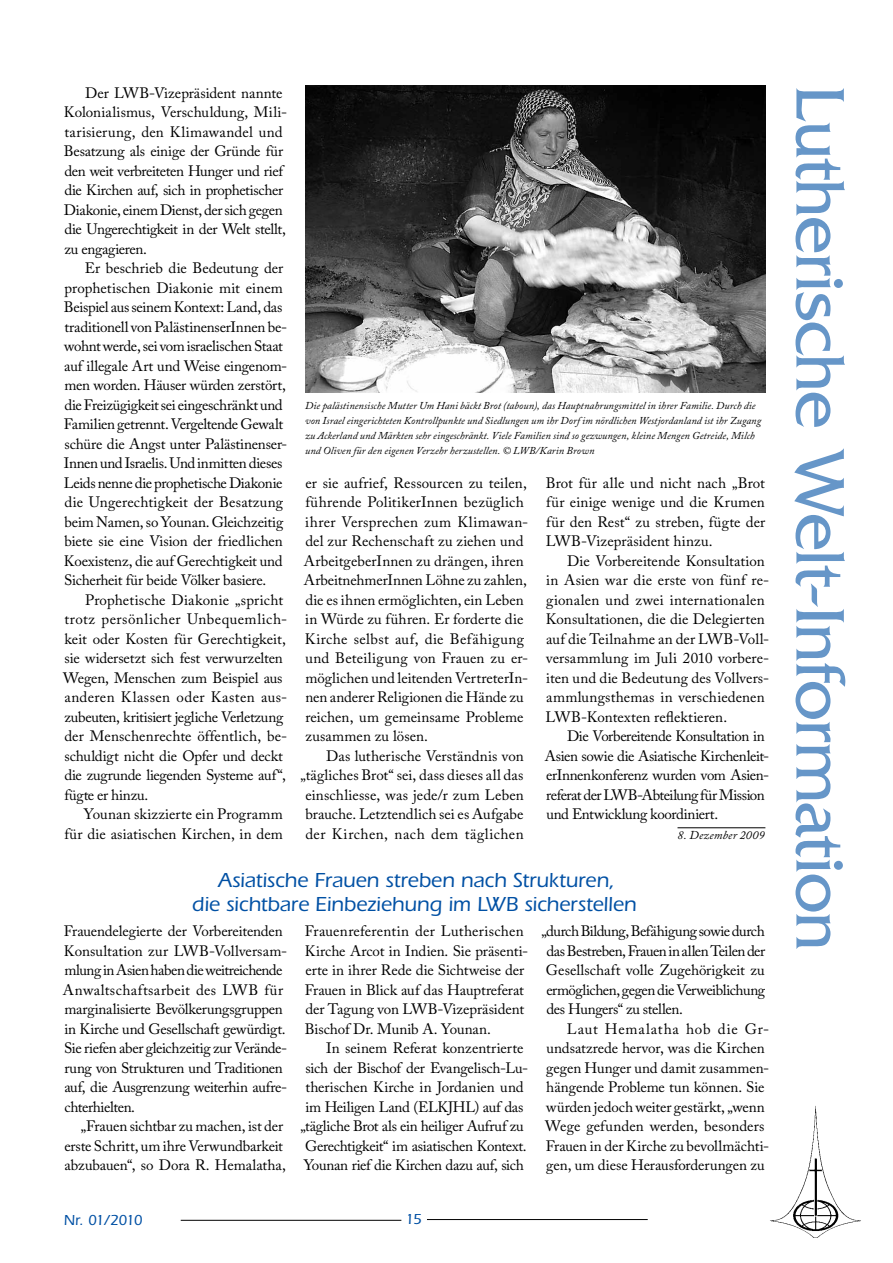
<style>
.page{position:relative;width:893px;height:1263px;background:#fff}
.page>*{position:absolute;margin:0;border:0;box-sizing:border-box;transform-origin:0 0}
.t1{font:72px "Friz Quadrata";letter-spacing:-.02em;color:#6696c8}
.t2{font:500 21px/24px "Itc Eras";letter-spacing:-.005em;color:#0050a4;text-align:center}
.t3{font:15px/19.5px "Adobe Caslon Pro";letter-spacing:-.005em;color:#000}
.t4{font:15px/19.5px "Adobe Caslon Pro";letter-spacing:-.03em;color:#000}
.t5{font:15px "Adobe Caslon Pro";letter-spacing:-.025em;color:#000}
.t6{font:500 15px "Itc Eras";letter-spacing:-.07em;color:#0050a4}
.t7{font:italic 12px "Adobe Caslon Pro";letter-spacing:.02em;color:#000}
.t8{font:italic 10.5px/15px "Adobe Caslon Pro";letter-spacing:.005em;color:#000}
</style>
<div class="page">
<hr style="left:181px;top:1220px;width:220px;height:1px;background:#000">
<hr style="left:427px;top:1219px;width:221px;height:1px;background:#000">
<img style="left:770px;top:1106px;width:91px;height:132px">
<hr style="left:677px;top:827px;width:88px;height:1px;background:#000">
<img style="left:305px;top:85px;width:460px;height:308px">
<p class="t3" style="left:85px;top:83px;width:199px">Der LWB-Vizepräsident nannte</p>
<h1 class="t1" style="left:860px;top:85px;width:867px;rotate:90deg">Lutherische Welt-Information</h1>
<p class="t3" style="left:64px;top:102px;width:225px">Kolonialismus, Verschuldung, Mili&shy;tarisierung, den Klimawandel und Besatzung als einige der Gründe für den weit verbreiteten Hunger und rief die Kirchen auf, sich in prophetischer Diakonie, einem Dienst, der sich gegen die Ungerechtigkeit in der Welt stellt, zu engagieren.</p>
<p class="t3" style="left:64px;top:258px;width:225px;text-indent:21px">Er beschrieb die Bedeutung der prophetischen Diakonie mit einem Beispiel aus seinem Kontext: Land, das traditionell von PalästinenserInnen be&shy;wohnt werde, sei vom israelischen Staat auf illegale Art und Weise eingenom&shy;men worden. Häuser würden zerstört, die Freizügigkeit sei eingeschränkt und Familien getrennt. Vergeltende Gewalt schüre die Angst unter Palästinenser-Innen und Israelis. Und inmitten dieses Leids nenne die prophetische Diakonie die Ungerechtigkeit der Besatzung beim Namen, so Younan. Gleichzeitig biete sie eine Vision der friedlichen Koexistenz, die auf Gerechtigkeit und Sicherheit für beide Völker basiere.</p>
<p class="t3" style="left:63px;top:590px;width:226px;text-indent:22px">Prophetische Diakonie „spricht trotz persönlicher Unbequemlich&shy;keit oder Kosten für Gerechtigkeit, sie widersetzt sich fest verwurzelten Wegen, Menschen zum Beispiel aus anderen Klassen oder Kasten aus&shy;zubeuten, kritisiert jegliche Verletzung der Menschenrechte öffentlich, be&shy;schuldigt nicht die Opfer und deckt die zugrunde liegenden Systeme auf“, fügte er hinzu.</p>
<p class="t3" style="left:64px;top:804px;width:220px;text-align:right">Younan skizzierte ein Programm für die asiatischen Kirchen, in dem</p>
<p class="t8" style="left:305px;top:398px;width:458px">Die palästinensische Mutter Um Hani bäckt Brot (taboun), das Hauptnahrungsmittel in ihrer Familie. Durch die von Israel eingerichteten Kontrollpunkte und Siedlungen um ihr Dorf im nördlichen Westjordanland ist ihr Zugang zu Ackerland und Märkten sehr eingeschränkt. Viele Familien sind so gezwungen, kleine Mengen Getreide, Milch und Oliven für den eigenen Verzehr herzustellen. © LWB/Karin Brown</p>
<p class="t3" style="left:304px;top:473px;width:226px">er sie aufrief, Ressourcen zu teilen, führende PolitikerInnen bezüglich ihrer Versprechen zum Klimawan&shy;del zur Rechenschaft zu ziehen und ArbeitgeberInnen zu drängen, ihren ArbeitnehmerInnen Löhne zu zahlen, die es ihnen ermöglichten, ein Leben in Würde zu führen. Er forderte die Kirche selbst auf, die Befähigung und Beteiligung von Frauen zu er&shy;möglichen und leitenden VertreterIn&shy;nen anderer Religionen die Hände zu reichen, um gemeinsame Probleme zusammen zu lösen.</p>
<p class="t3" style="left:300px;top:746px;width:225px;text-align:right">Das lutherische Verständnis von „tägliches Brot“ sei, dass dieses all das einschliesse, was jede/r zum Leben brauche. Letztendlich sei es Aufgabe der Kirchen, nach dem täglichen</p>
<p class="t3" style="left:546px;top:473px;width:221px;text-align:justify">Brot für alle und nicht nach „Brot für einige wenige und die Krumen für den Rest“ zu streben, fügte der LWB-Vizepräsident hinzu.</p>
<p class="t3" style="left:546px;top:551px;width:225px;text-indent:21px">Die Vorbereitende Konsultation in Asien war die erste von fünf re&shy;gionalen und zwei internationalen Konsultationen, die die Delegierten auf die Teilnahme an der LWB-Voll&shy;versammlung im Juli 2010 vorbere&shy;iten und die Bedeutung des Vollvers&shy;ammlungsthemas in verschiedenen LWB-Kontexten reflektieren.</p>
<p class="t4" style="left:545px;top:726px;width:226px;text-indent:22px">Die Vorbereitende Konsultation in Asien sowie die Asiatische Kirchenleit&shy;erInnenkonferenz wurden vom Asien&shy;referat der LWB-Abteilung für Mission und Entwicklung koordiniert.</p>
<p class="t7" style="left:677px;top:827px;width:89px">8. Dezember 2009</p>
<h2 class="t2" style="left:192px;top:868px;width:446px">Asiatische Frauen streben nach Strukturen,<br>die sichtbare Einbeziehung im LWB sicherstellen</h2>
<p class="t3" style="left:63px;top:921px;width:226px">Frauendelegierte der Vorbereitenden Konsultation zur LWB-Vollversam&shy;mlung in Asien haben die weitreichende Anwaltschaftsarbeit des LWB für marginalisierte Bevölkerungsgruppen in Kirche und Gesellschaft gewürdigt.<br>Sie riefen aber gleichzeitig zur Verände&shy;rung von Strukturen und Traditionen auf, die Ausgrenzung weiterhin aufre&shy;chterhielten.</p>
<p class="t3" style="left:64px;top:1116px;width:223px;text-indent:16px">„Frauen sichtbar zu machen, ist der erste Schritt, um ihre Verwundbarkeit abzubauen“, so Dora R. Hemalatha,</p>
<p class="t3" style="left:305px;top:921px;width:225px">Frauenreferentin der Lutherischen Kirche Arcot in Indien. Sie präsenti&shy;erte in ihrer Rede die Sichtweise der Frauen in Blick auf das Hauptreferat der Tagung von LWB-Vizepräsident Bischof Dr. Munib A. Younan.</p>
<p class="t3" style="left:326px;top:1038px;width:199px">In seinem Referat konzentrierte</p>
<p class="t3" style="left:306px;top:1058px;width:224px">sich der Bischof der Evangelisch-Lu-</p>
<p class="t3" style="left:305px;top:1077px;width:220px">therischen Kirche in Jordanien und</p>
<p class="t3" style="left:305px;top:1097px;width:220px">im Heiligen Land (ELKJHL) auf das</p>
<p class="t3" style="left:300px;top:1116px;width:225px">„tägliche Brot als ein heiliger Aufruf zu</p>
<p class="t5" style="left:305px;top:1137px;width:223px">Gerechtigkeit“ im asiatischen Kontext.</p>
<p class="t3" style="left:304px;top:1155px;width:222px">Younan rief die Kirchen dazu auf, sich</p>
<p class="t3" style="left:546px;top:921px;width:221px;text-align:justify;text-indent:-5px">„durch Bildung, Befähigung sowie durch das Bestreben, Frauen in allen Teilen der Gesellschaft volle Zugehörigkeit zu ermöglichen, gegen die Verweiblichung des Hungers“ zu stellen.</p>
<p class="t3" style="left:545px;top:1019px;width:226px;text-indent:22px">Laut Hemalatha hob die Gr&shy;undsatzrede hervor, was die Kirchen gegen Hunger und damit zusammen&shy;hängende Probleme tun können. Sie würden jedoch weiter gestärkt, „wenn Wege gefunden werden, besonders Frauen in der Kirche zu bevollmächti&shy;gen, um diese Herausforderungen zu</p>
<p class="t6" style="left:64px;top:1212px;width:80px">Nr. 01/2010</p>
<p class="t6" style="left:406px;top:1211px;width:18px">15</p>
</div>
